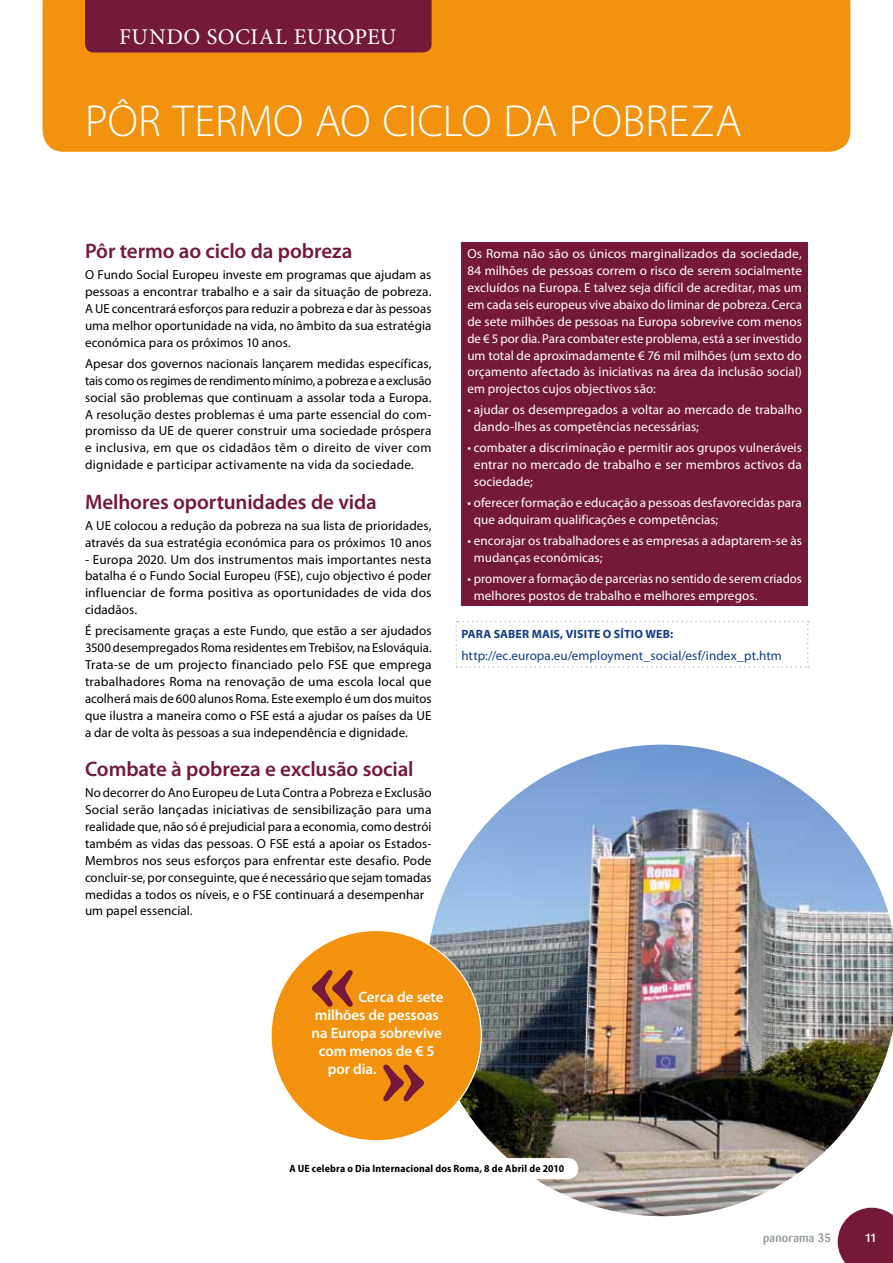
<style>
.page{position:relative;width:893px;height:1263px;background:#fff}
.page>*{position:absolute;margin:0;border:0;box-sizing:border-box;transform-origin:0 0}
.t1{font:700 100.5px "Barmeno";color:#75193a}
.t2{font:300 45px "Myriad Pro";letter-spacing:.005em;color:#fff}
.t3{font:22.5px "Minion Pro";letter-spacing:.02em;color:#fff}
.t4{font:600 21px "Myriad Pro";letter-spacing:-.005em;color:#75193a}
.t5{font:600 15px "Myriad Pro";letter-spacing:-.01em;color:#fff}
.t6{font:13.2px/17px "Myriad Pro";letter-spacing:.005em;color:#000;text-align:justify}
.t7{font:13.2px/17px "Myriad Pro";letter-spacing:.005em;color:#fff}
.t8{font:13.2px "Myriad Pro";letter-spacing:.005em;color:#123c8a}
.t9{font:700 12px "Myriad Pro";letter-spacing:.02em;color:#123c8a}
.t10{font:500 12px "Barmeno";letter-spacing:.02em;color:#90989c}
.t11{font:500 12px "Barmeno";color:#fff}
.t12{font:700 semi-condensed 10.5px "Myriad Pro";letter-spacing:.02em;color:#000}
</style>
<div class="page">
<div style="left:43px;top:0;width:807px;height:152px;background:#f3920f"></div>
<img style="left:429px;top:745px;width:464px;height:471px">
<svg style="left:838px;top:1208px;width:55px;height:55px;background:#83314f"></svg>
<div style="left:85px;top:0;width:347px;height:52px;background:#75193a"></div>
<div style="left:271px;top:930px;width:210px;height:211px;background:#f3920f;border-radius:50%"></div>
<div style="left:461px;top:242px;width:347px;height:364px;background:#75193a"></div>
<svg style="left:455px;top:621px;width:354px;height:47px"></svg>
<div style="left:280px;top:1158px;width:298px;height:21px;background:#fff;border-radius:10px"></div>
<h3 class="t3" style="left:119px;top:22px;width:279px">FUNDO SOCIAL EUROPEU</h3>
<h2 class="t2" style="left:85px;top:96px;width:658px">PÔR TERMO AO CICLO DA POBREZA</h2>
<h3 class="t4" style="left:85px;top:238px;width:269px">Pôr termo ao ciclo da pobreza</h3>
<p class="t6" style="left:85px;top:266px;width:348px">O Fundo Social Europeu investe em programas que ajudam as pessoas a encontrar trabalho e a sair da situação de pobreza.<br>A UE concentrará esforços para reduzir a pobreza e dar às pessoas uma melhor oportunidade na vida, no âmbito da sua estratégia económica para os próximos 10 anos.</p>
<p class="t6" style="left:85px;top:355px;width:348px">Apesar dos governos nacionais lançarem medidas específicas, tais como os regimes de rendimento mínimo, a pobreza e a exclusão social são problemas que continuam a assolar toda a Europa.<br>A resolução destes problemas é uma parte essencial do com&shy;promisso da UE de querer construir uma sociedade próspera e inclusiva, em que os cidadãos têm o direito de viver com dignidade e participar activamente na vida da sociedade.</p>
<h3 class="t4" style="left:85px;top:488px;width:293px">Melhores oportunidades de vida</h3>
<p class="t6" style="left:85px;top:517px;width:348px">A UE colocou a redução da pobreza na sua lista de prioridades, através da sua estratégia económica para os próximos 10 anos</p>
<p class="t6" style="left:85px;top:550px;width:348px">- Europa 2020. Um dos instrumentos mais importantes nesta batalha é o Fundo Social Europeu (FSE), cujo objectivo é poder influenciar de forma positiva as oportunidades de vida dos cidadãos.</p>
<p class="t6" style="left:85px;top:622px;width:348px">É precisamente graças a este Fundo, que estão a ser ajudados 3500 desempregados Roma residentes em Trebišov, na Eslováquia.<br>Trata-se de um projecto financiado pelo FSE que emprega trabalhadores Roma na renovação de uma escola local que acolherá mais de 600 alunos Roma. Este exemplo é um dos muitos que ilustra a maneira como o FSE está a ajudar os países da UE a dar de volta às pessoas a sua independência e dignidade.</p>
<h3 class="t4" style="left:85px;top:756px;width:330px">Combate à pobreza e exclusão social</h3>
<p class="t6" style="left:85px;top:784px;width:348px;text-align:left">No decorrer do Ano Europeu de Luta Contra a Pobreza e Exclusão Social serão lançadas iniciativas de sensibilização para uma realidade que, não só é prejudicial para a economia, como destrói também as vidas das pessoas. O FSE está a apoiar os Estados-Membros nos seus esforços para enfrentar este desafio. Pode concluir-se, por conseguinte, que é necessário que sejam tomadas medidas a todos os níveis, e o FSE continuará a desempenhar um papel essencial.</p>
<p class="t7" style="left:467px;top:245px;width:336px;text-align:justify">Os Roma não são os únicos marginalizados da sociedade, 84 milhões de pessoas correm o risco de serem socialmente excluídos na Europa. E talvez seja difícil de acreditar, mas um em cada seis europeus vive abaixo do liminar de pobreza. Cerca de sete milhões de pessoas na Europa sobrevive com menos de € 5 por dia. Para combater este problema, está a ser investido um total de aproximadamente € 76 mil milhões (um sexto do orçamento afectado às iniciativas na área da inclusão social) em projectos cujos objectivos são:</p>
<p class="t7" style="left:474px;top:401px;width:330px;text-indent:-6px">• ajudar os desempregados a voltar ao mercado de trabalho dando-lhes as competências necessárias;</p>
<p class="t7" style="left:474px;top:439px;width:330px;text-align:justify;text-indent:-6px">• combater a discriminação e permitir aos grupos vulneráveis entrar no mercado de trabalho e ser membros activos da sociedade;</p>
<p class="t7" style="left:474px;top:494px;width:330px;text-indent:-6px">• oferecer formação e educação a pessoas desfavorecidas para que adquiram qualificações e competências;</p>
<p class="t7" style="left:474px;top:532px;width:330px;text-indent:-6px">• encorajar os trabalhadores e as empresas a adaptarem-se às mudanças económicas;</p>
<p class="t7" style="left:474px;top:570px;width:330px;text-indent:-6px">• promover a formação de parcerias no sentido de serem criados melhores postos de trabalho e melhores empregos.</p>
<p class="t9" style="left:461px;top:626px;width:41px">PARA SABE</p>
<p class="t9" style="left:522px;top:626px;width:18px">R MAIS</p>
<p class="t9" style="left:560px;top:626px;width:13px">, VISITE</p>
<p class="t9" style="left:603px;top:626px;width:29px">O SÍTIO</p>
<p class="t9" style="left:645px;top:626px;width:29px">WEB:</p>
<p class="t8" style="left:461px;top:647px;width:322px">http://ec.europa.eu/employment_social/esf/index_pt.htm</p>
<h1 class="t1" style="left:310px;top:922px;width:48px">«</h1>
<p class="t5" style="left:358px;top:988px;width:86px">Cerca de sete</p>
<p class="t5" style="left:315px;top:1006px;width:125px">milhões de pessoas</p>
<p class="t5" style="left:312px;top:1024px;width:132px">na Europa sobrevive</p>
<p class="t5" style="left:319px;top:1042px;width:117px">com menos de € 5</p>
<p class="t5" style="left:328px;top:1060px;width:50px">por dia.</p>
<h1 class="t1" style="left:380px;top:1016px;width:48px">»</h1>
<p class="t12" style="left:289px;top:1163px;width:276px">A UE celebra o Dia Internacional dos Roma, 8 de Abril de 2010</p>
<p class="t10" style="left:763px;top:1230px;width:69px">panorama 35</p>
<p class="t11" style="left:865px;top:1231px;width:13px">11</p>
</div>
